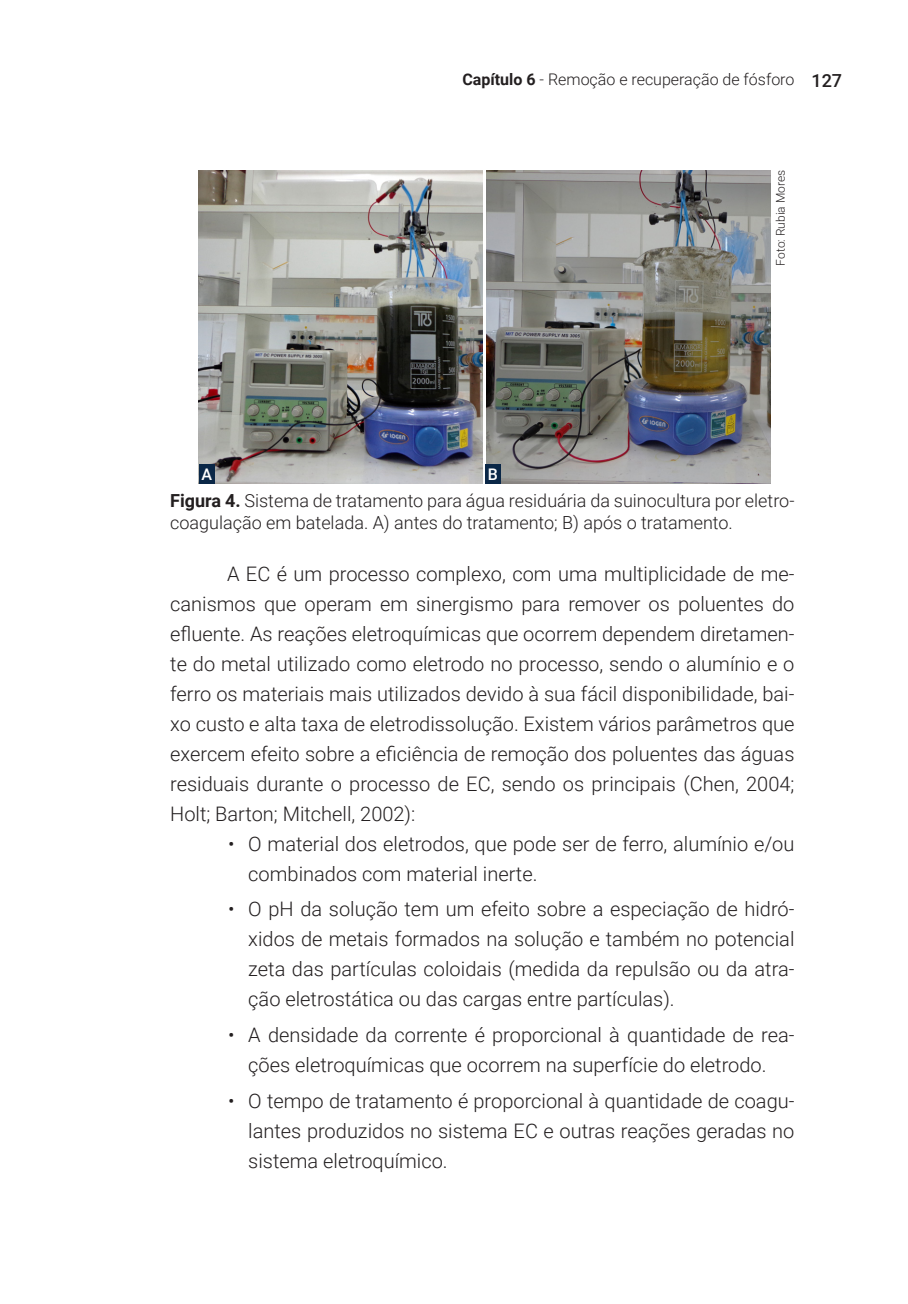
<style>
.page{position:relative;width:908px;height:1304px;background:#fff}
.page>*{position:absolute;margin:0;border:0;box-sizing:border-box;transform-origin:0 0}
.Texto{font:300 20px/30px "Roboto";color:#231f20;text-align:justify}
.Tabela_Figura{font:300 18px/21.6px "Roboto";color:#231f20}
.t1{font:300 16px "Roboto";color:#231f20}
.Fonte{font:500 16px "Roboto";color:#fff}
.Texto-2{font:300 12px "Roboto";color:#231f20}
.s1{font-weight:700}
.s2{font-weight:500;font-size:18px}
</style>
<div class="page">
<img style="left:199px;top:170px;width:283px;height:314px">
<img style="left:486px;top:170px;width:284px;height:314px">
<div style="left:199px;top:465px;width:16px;height:19px;background:#0a2747"></div>
<div style="left:484px;top:465px;width:16px;height:19px;background:#0a2747"></div>
<p class="t1" style="left:462px;top:68px;width:381px"><span class="s1">Capítulo 6</span> - Remoção e recuperação de fósforo <span class="s2">127</span></p>
<p class="Fonte" style="left:201px;top:463px;width:12px">A</p>
<p class="Fonte" style="left:487px;top:463px;width:12px">B</p>
<p class="Texto-2" style="left:771px;top:266px;width:97px;rotate:-90deg">Foto: Rubia Mores</p>
<p class="Tabela_Figura" style="left:170px;top:489px;width:625px"><span class="s1">Figura 4.</span> Sistema de tratamento para água residuária da suinocultura por eletro&shy;coagulação em batelada. A) antes do tratamento; B) após o tratamento.</p>
<p class="Texto" style="left:170px;top:558px;width:625px;text-indent:57px">A EC é um processo complexo, com uma multiplicidade de me&shy;canismos que operam em sinergismo para remover os poluentes do efluente. As reações eletroquímicas que ocorrem dependem diretamen&shy;te do metal utilizado como eletrodo no processo, sendo o alumínio e o ferro os materiais mais utilizados devido à sua fácil disponibilidade, bai&shy;xo custo e alta taxa de eletrodissolução. Existem vários parâmetros que exercem efeito sobre a eficiência de remoção dos poluentes das águas residuais durante o processo de EC, sendo os principais (Chen, 2004; Holt; Barton; Mitchell, 2002):</p>
<p class="Texto" style="left:248px;top:828px;width:547px;text-indent:-20px">• O material dos eletrodos, que pode ser de ferro, alumínio e/ou combinados com material inerte.</p>
<p class="Texto" style="left:248px;top:893px;width:547px;text-indent:-20px">• O pH da solução tem um efeito sobre a especiação de hidró&shy;xidos de metais formados na solução e também no potencial zeta das partículas coloidais (medida da repulsão ou da atra&shy;ção eletrostática ou das cargas entre partículas).</p>
<p class="Texto" style="left:228px;top:1019px;width:567px;text-align:center">• A densidade da corrente é proporcional à quantidade de rea&shy;ções eletroquímicas que ocorrem na superfície do eletrodo.</p>
<p class="Texto" style="left:248px;top:1085px;width:547px;text-indent:-20px">• O tempo de tratamento é proporcional à quantidade de coagu&shy;lantes produzidos no sistema EC e outras reações geradas no sistema eletroquímico.</p>
</div>
